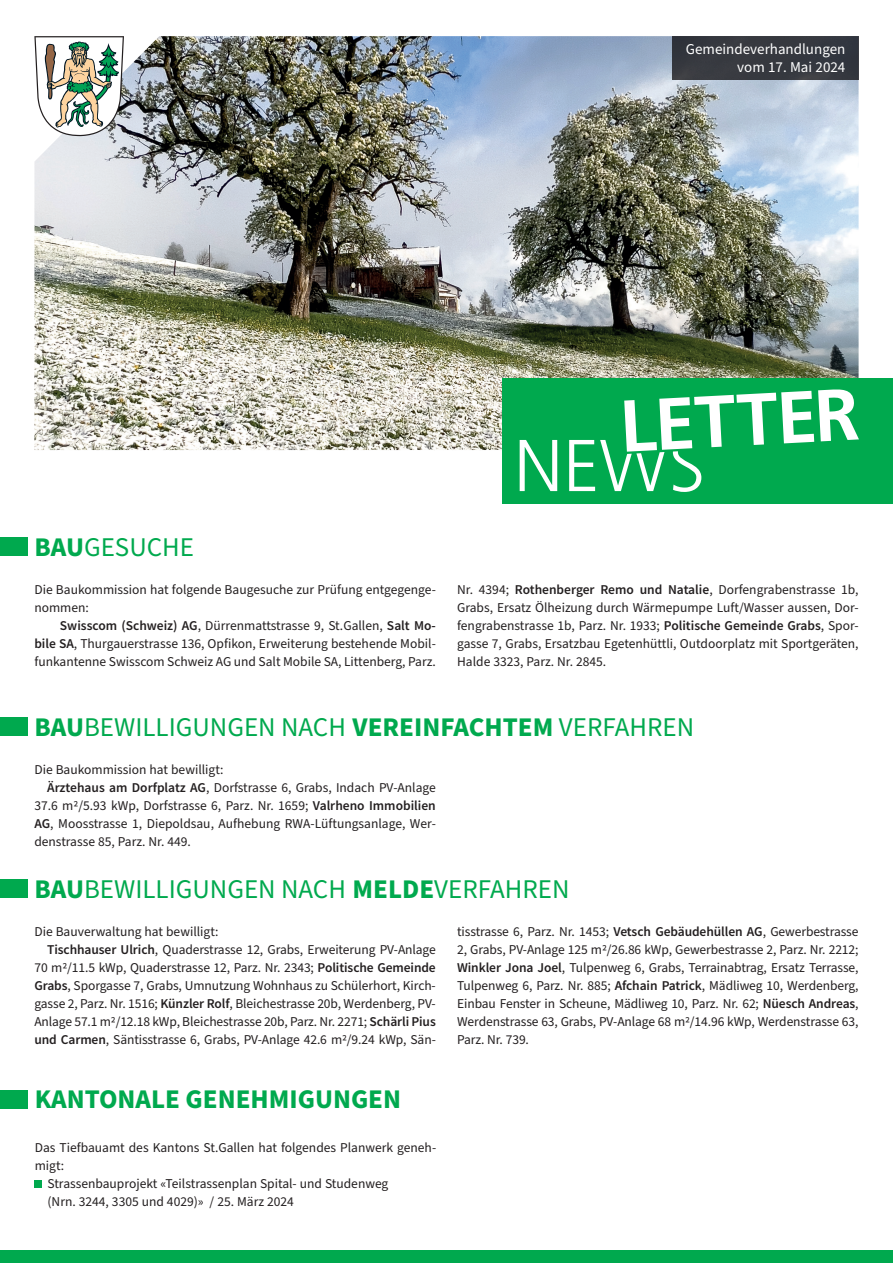
<style>
.page{position:relative;width:893px;height:1263px;background:#fff}
.page>*{position:absolute;margin:0;border:0;box-sizing:border-box;transform-origin:0 0}
.t1{font:27px "Source Sans Pro";color:#00a94e}
.t2{font:700 27px "Source Sans Pro";color:#00a94e}
.t3{font:15px/18px "Source Sans Pro";color:#fff;text-align:right}
.t4{font:13.5px/18px "Source Sans Pro";color:#231f20;text-align:justify}
.s1{font-weight:700}
.s2{font-weight:600}
</style>
<div class="page">
<img style="left:34px;top:36px;width:825px;height:414px">
<div style="left:502px;top:378px;width:391px;height:125px;background:#00a94e"></div>
<svg style="left:34px;top:36px;width:90px;height:100px"></svg>
<div style="left:0;top:1250px;width:893px;height:13px;background:#00a94e"></div>
<svg style="left:520px;top:440px;width:37px;height:51px"></svg>
<svg style="left:569px;top:389px;width:290px;height:103px"></svg>
<div style="left:672px;top:36px;width:187px;height:43px;background:#36393f"></div>
<div style="left:0;top:538px;width:27px;height:18px;background:#00a94e"></div>
<div style="left:0;top:880px;width:27px;height:18px;background:#00a94e"></div>
<div style="left:0;top:718px;width:27px;height:18px;background:#00a94e"></div>
<div style="left:35px;top:1181px;width:7px;height:7px;background:#00a94e"></div>
<div style="left:0;top:1090px;width:28px;height:18px;background:#00a94e"></div>
<p class="t3" style="left:686px;top:41px;width:161px">Gemeindeverhandlungen vom 17. Mai 2024</p>
<h1 class="t1" style="left:34px;top:529px;width:161px"><span class="s1">BAU</span>GESUCHE</h1>
<p class="t4" style="left:34px;top:581px;width:403px">Die Baukommission hat folgende Baugesuche zur Prüfung entgegenge&shy;nommen:</p>
<p class="t4" style="left:34px;top:617px;width:403px;text-indent:26px"><span class="s2">Swisscom (Schweiz) AG</span>, Dürrenmattstrasse 9, St.Gallen, <span class="s2">Salt Mo&shy;bile SA</span>, Thurgauerstrasse 136, Opfikon, Erweiterung bestehende Mobil&shy;funkantenne Swisscom Schweiz AG und Salt Mobile SA, Littenberg, Parz.</p>
<p class="t4" style="left:457px;top:581px;width:403px">Nr. 4394; <span class="s2">Rothenberger Remo und Natalie</span>, Dorfengrabenstrasse 1b, Grabs, Ersatz Ölheizung durch Wärmepumpe Luft/Wasser aussen, Dor&shy;fengrabenstrasse 1b, Parz. Nr. 1933; <span class="s2">Politische Gemeinde Grabs</span>, Spor&shy;gasse 7, Grabs, Ersatzbau Egetenhüttli, Outdoorplatz mit Sportgeräten, Halde 3323, Parz. Nr. 2845.</p>
<h1 class="t1" style="left:34px;top:709px;width:661px"><span class="s1">BAU</span>BEWILLIGUNGEN NACH <span class="s1">VEREINFACHTEM</span> VERFAHREN</h1>
<p class="t4" style="left:34px;top:761px;width:191px">Die Baukommission hat bewilligt:</p>
<p class="t4" style="left:47px;top:779px;width:390px"><span class="s2">Ärztehaus am Dorfplatz AG</span>, Dorfstrasse 6, Grabs, Indach PV-Anlage</p>
<p class="t4" style="left:34px;top:797px;width:403px">37.6 m2/5.93 kWp, Dorfstrasse 6, Parz. Nr. 1659; <span class="s2">Valrheno Immobilien</span></p>
<p class="t4" style="left:34px;top:815px;width:403px"><span class="s2">AG</span>, Moosstrasse 1, Diepoldsau, Aufhebung RWA-Lüftungsanlage, Wer-</p>
<p class="t4" style="left:34px;top:833px;width:158px">denstrasse 85, Parz. Nr. 449.</p>
<h1 class="t1" style="left:34px;top:871px;width:537px"><span class="s1">BAU</span>BEWILLIGUNGEN NACH <span class="s1">MELDE</span>VERFAHREN</h1>
<p class="t4" style="left:34px;top:923px;width:186px">Die Bauverwaltung hat bewilligt:</p>
<p class="t4" style="left:47px;top:941px;width:390px"><span class="s2">Tischhauser Ulrich</span>, Quaderstrasse 12, Grabs, Erweiterung PV-Anlage</p>
<p class="t4" style="left:34px;top:959px;width:403px">70 m2/11.5 kWp, Quaderstrasse 12, Parz. Nr. 2343; <span class="s2">Politische Gemeinde</span></p>
<p class="t4" style="left:34px;top:977px;width:403px"><span class="s2">Grabs</span>, Sporgasse 7, Grabs, Umnutzung Wohnhaus zu Schülerhort, Kirch-</p>
<p class="t4" style="left:34px;top:995px;width:403px">gasse 2, Parz. Nr. 1516; <span class="s2">Künzler Rolf</span>, Bleichestrasse 20b, Werdenberg, PV-</p>
<p class="t4" style="left:34px;top:1013px;width:403px">Anlage 57.1 m2/12.18 kWp, Bleichestrasse 20b, Parz. Nr. 2271; <span class="s2">Schärli Pius</span></p>
<p class="t4" style="left:34px;top:1031px;width:403px"><span class="s2">und Carmen</span>, Säntisstrasse 6, Grabs, PV-Anlage 42.6 m2/9.24 kWp, Sän-</p>
<h1 class="t2" style="left:35px;top:1080px;width:368px">KANTONALE GENEHMIGUNGEN</h1>
<p class="t4" style="left:35px;top:1139px;width:403px">Das Tiefbauamt des Kantons St.Gallen hat folgendes Planwerk geneh-</p>
<p class="t4" style="left:35px;top:1157px;width:31px">migt:</p>
<p class="t4" style="left:48px;top:1175px;width:342px">Strassenbauprojekt «Teilstrassenplan Spital- und Studenweg</p>
<p class="t4" style="left:48px;top:1193px;width:248px">(Nrn. 3244, 3305 und 4029)» / 25. März 2024</p>
<p class="t4" style="left:457px;top:923px;width:403px">tisstrasse 6, Parz. Nr. 1453; <span class="s2">Vetsch Gebäudehüllen AG</span>, Gewerbestrasse 2, Grabs, PV-Anlage 125 m2/26.86 kWp, Gewerbestrasse 2, Parz. Nr. 2212; <span class="s2">Winkler Jona Joel</span>, Tulpenweg 6, Grabs, Terrainabtrag, Ersatz Terrasse, Tulpenweg 6, Parz. Nr. 885; <span class="s2">Afchain Patrick</span>, Mädliweg 10, Werdenberg, Einbau Fenster in Scheune, Mädliweg 10, Parz. Nr. 62; <span class="s2">Nüesch Andreas</span>, Werdenstrasse 63, Grabs, PV-Anlage 68 m2/14.96 kWp, Werdenstrasse 63, Parz. Nr. 739.</p>
</div>
